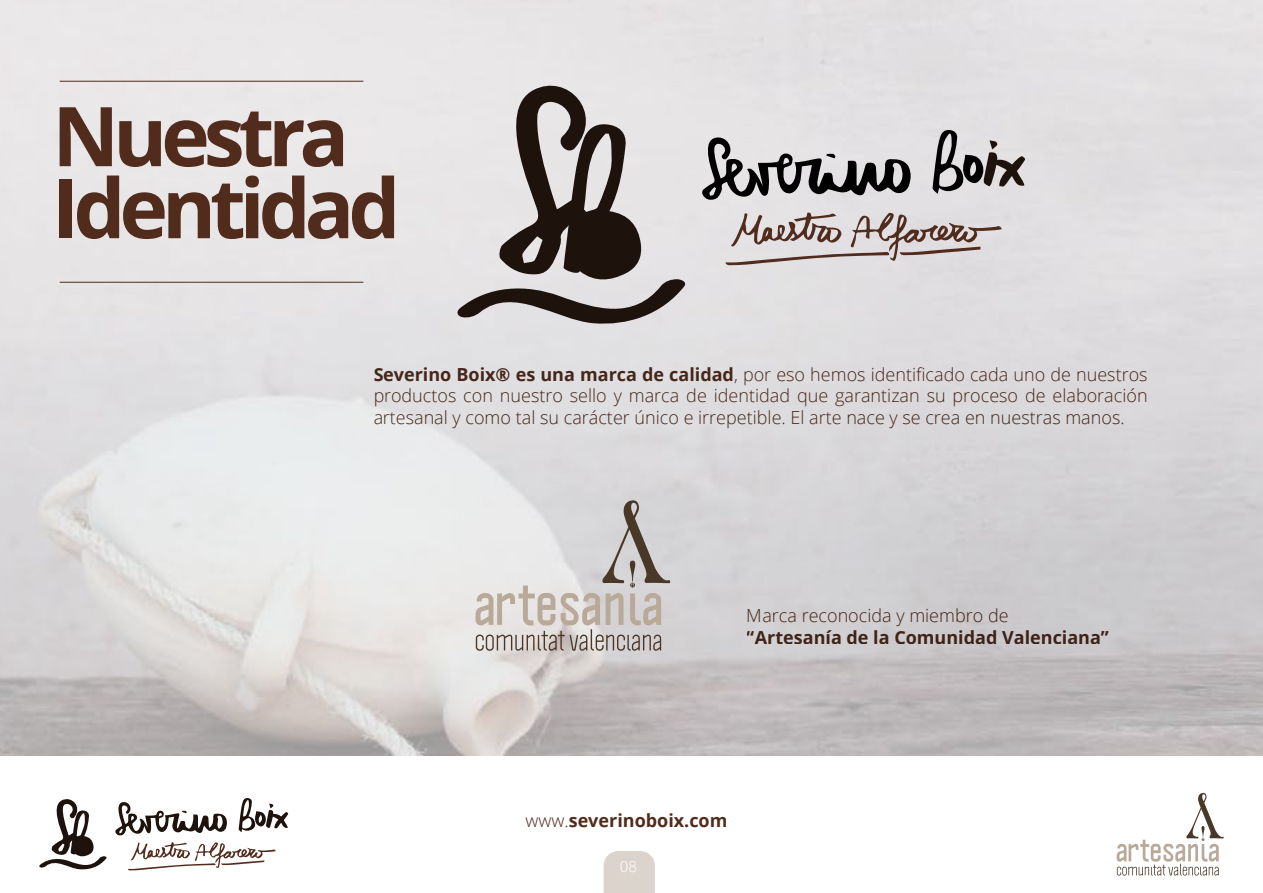
<style>
.page{position:relative;width:1263px;height:893px;background:#fff}
.page>*{position:absolute;margin:0;border:0;box-sizing:border-box;transform-origin:0 0}
.t1{font:700 82.5px/72px "Open Sans";letter-spacing:-.075em;color:#512c1d}
.t2{font:300 18px/21.6px "Open Sans";color:#512c1d;text-align:justify}
.t3{font:700 18px "Open Sans";color:#512c1d}
.t4{font:300 15px "Open Sans";color:#fff}
.s1{font-weight:700}
.s2{font-weight:300}
</style>
<div class="page">
<div style="left:604px;top:851px;width:51px;height:42px;background:#dbd4cc"></div>
<svg style="left:39px;top:799px;width:68px;height:71px"></svg>
<svg style="left:128px;top:842px;width:148px;height:28px"></svg>
<svg style="left:239px;top:798px;width:50px;height:34px"></svg>
<svg style="left:115px;top:802px;width:112px;height:34px"></svg>
<svg style="left:1117px;top:793px;width:107px;height:82px"></svg>
<hr style="left:60px;top:282px;width:303px;height:1px;background:#512c1d">
<hr style="left:60px;top:81px;width:303px;height:1px;background:#512c1d">
<svg style="left:456px;top:72px;width:232px;height:254px;background:#ada8a7"></svg>
<svg style="left:725px;top:212px;width:277px;height:53px;background:#c3b9b9"></svg>
<svg style="left:932px;top:130px;width:94px;height:64px;background:#9c9899"></svg>
<svg style="left:701px;top:134px;width:210px;height:67px;background:#a1a0a1"></svg>
<svg style="left:476px;top:500px;width:194px;height:151px;background:#cfcbc9"></svg>
<h1 class="t1" style="left:52px;top:98px;width:350px">Nuestra<br>Identidad</h1>
<p class="t2" style="left:373px;top:363px;width:776px"><span class="s1">Severino Boix® es una marca de calidad</span>, por eso hemos identificado cada uno de nuestros productos con nuestro sello y marca de identidad que garantizan su proceso de elaboración artesanal y como tal su carácter único e irrepetible. El arte nace y se crea en nuestras manos.</p>
<p class="t2" style="left:747px;top:604px;width:263px">Marca reconocida y miembro de</p>
<p class="t3" style="left:747px;top:625px;width:364px">“Artesanía de la Comunidad Valenciana”</p>
<p class="t3" style="left:525px;top:808px;width:204px"><span class="s2">www.</span>severinoboix.com</p>
<p class="t4" style="left:620px;top:857px;width:19px">08</p>
</div>
